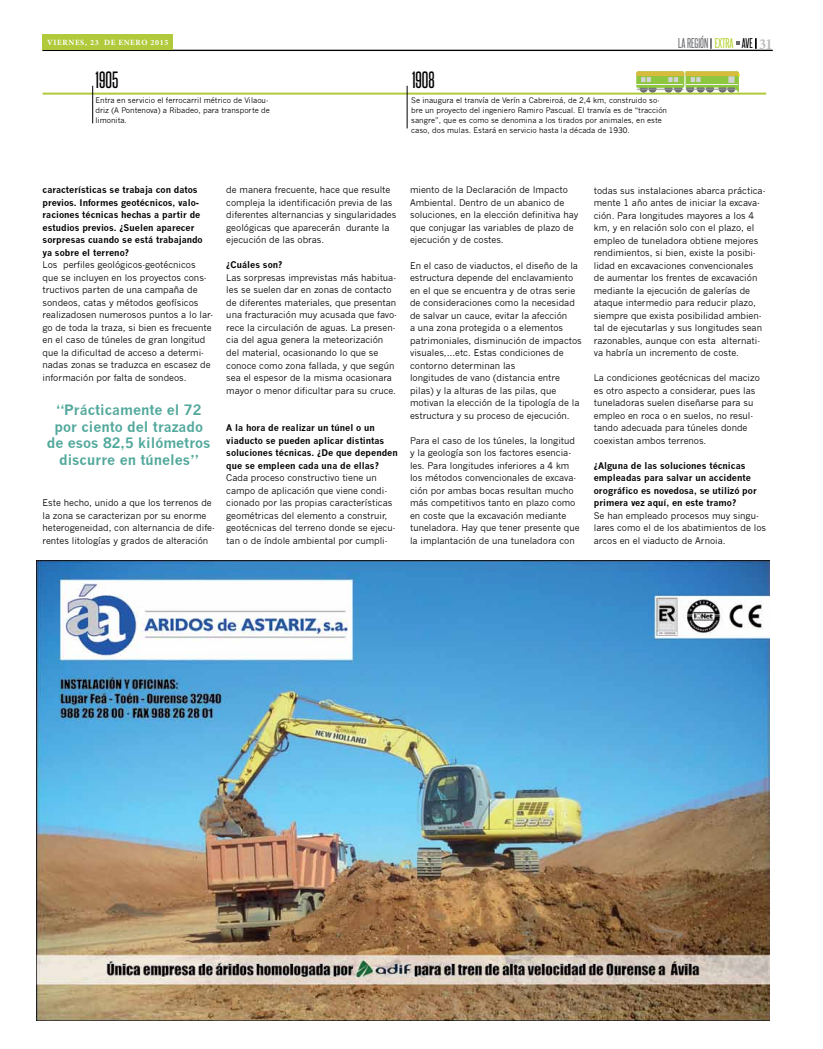
<style>
.page{position:relative;width:823px;height:1049px;background:#fff}
.page>*{position:absolute;margin:0;border:0;box-sizing:border-box;transform-origin:0 0}
.t1{font:20px "Steelfish Rg";color:#000}
.t2{font:700 14px/16.8px "News Gothic";color:#52a89c;text-align:center}
.t3{font:12px "Steelfish Rg";color:#b5d334}
.t4{font:12px "Steelfish Rg";color:#6d6e71}
.t5{font:9px/12.5px "News Gothic";color:#000}
.t6{font:700 9px/12.5px "News Gothic";color:#000}
.t7{font:700 8px "Minion Pro";letter-spacing:.08em;color:#fff}
.t8{font:7.5px/10px "News Gothic";color:#000}
.s1{color:#000}
.s2{font-family:"Minion Pro";font-weight:700;font-stretch:condensed;font-size:15.3px;color:#bcbec0}
</style>
<div class="page">
<hr style="left:43px;top:50px;width:729px;height:1px;background:#000">
<svg style="left:736px;top:41px;width:3px;height:4px"></svg>
<div style="left:43px;top:34px;width:130px;height:16px;background:#b0ca3b"></div>
<img style="left:37px;top:561px;width:731px;height:459px">
<hr style="left:43px;top:93px;width:722px;height:2px;background:#b0ca3b">
<hr style="left:92px;top:86px;width:1px;height:37px;background:#000">
<hr style="left:406px;top:86px;width:1px;height:42px;background:#000">
<svg style="left:636px;top:71px;width:103px;height:21px;background:#a9bd63"></svg>
<hr style="left:636px;top:84px;width:46px;height:1px;background:#f1f1f2">
<hr style="left:685px;top:84px;width:52px;height:1px;background:#f1f1f2">
<p class="t7" style="left:47px;top:37px;width:123px">VIERNES, 23 DE ENERO 2015</p>
<h3 class="t4" style="left:678px;top:36px;width:32px">LA REGIÓN</h3>
<h3 class="t3" style="left:714px;top:36px;width:59px">EXTRA <span class="s1">AVE</span> <span class="s2">31</span></h3>
<h1 class="t1" style="left:95px;top:67px;width:24px">1905</h1>
<h1 class="t1" style="left:412px;top:67px;width:24px">1908</h1>
<p class="t8" style="left:95px;top:95px;width:176px">Entra en servicio el ferrocarril métrico de Vilaou&shy;driz (A Pontenova) a Ribadeo, para transporte de limonita.</p>
<p class="t8" style="left:411px;top:95px;width:257px">Se inaugura el tranvía de Verín a Cabreiroá, de 2,4 km, construido so&shy;bre un proyecto del ingeniero Ramiro Pascual. El tranvía es de “tracción sangre”, que es como se denomina a los tirados por animales, en este caso, dos mulas. Estará en servicio hasta la década de 1930.</p>
<p class="t6" style="left:43px;top:184px;width:162px">características se trabaja con datos previos. Informes geotécnicos, valo&shy;raciones técnicas hechas a partir de estudios previos. ¿Suelen aparecer sorpresas cuando se está trabajando ya sobre el terreno?</p>
<p class="t5" style="left:43px;top:259px;width:172px">Los perfiles geológicos-geotécnicos que se incluyen en los proyectos cons&shy;tructivos parten de una campaña de sondeos, catas y métodos geofísicos realizadosen numerosos puntos a lo lar&shy;go de toda la traza, si bien es frecuente en el caso de túneles de gran longitud que la dificultad de acceso a determi&shy;nadas zonas se traduzca en escasez de información por falta de sondeos.</p>
<h2 class="t2" style="left:47px;top:401px;width:165px">“Prácticamente el 72 por ciento del trazado de esos 82,5 kilómetros discurre en túneles”</h2>
<p class="t5" style="left:43px;top:496px;width:174px">Este hecho, unido a que los terrenos de la zona se caracterizan por su enorme heterogeneidad, con alternancia de dife&shy;rentes litologías y grados de alteración</p>
<p class="t5" style="left:226px;top:184px;width:171px">de manera frecuente, hace que resulte compleja la identificación previa de las diferentes alternancias y singularidades geológicas que aparecerán durante la ejecución de las obras.</p>
<p class="t6" style="left:226px;top:259px;width:58px">¿Cuáles son?</p>
<p class="t5" style="left:226px;top:271px;width:172px">Las sorpresas imprevistas más habitua&shy;les se suelen dar en zonas de contacto de diferentes materiales, que presentan una fracturación muy acusada que favo&shy;rece la circulación de aguas. La presen&shy;cia del agua genera la meteorización del material, ocasionando lo que se conoce como zona fallada, y que según sea el espesor de la misma ocasionara mayor o menor dificultar para su cruce.</p>
<p class="t6" style="left:226px;top:421px;width:173px">A la hora de realizar un túnel o un viaducto se pueden aplicar distintas soluciones técnicas. ¿De que dependen que se empleen cada una de ellas?</p>
<p class="t5" style="left:226px;top:471px;width:171px">Cada proceso constructivo tiene un campo de aplicación que viene condi&shy;cionado por las propias características geométricas del elemento a construir, geotécnicas del terreno donde se ejecu&shy;tan o de índole ambiental por cumpli-</p>
<p class="t5" style="left:410px;top:184px;width:170px">miento de la Declaración de Impacto Ambiental. Dentro de un abanico de soluciones, en la elección definitiva hay que conjugar las variables de plazo de ejecución y de costes.</p>
<p class="t5" style="left:410px;top:259px;width:173px">En el caso de viaductos, el diseño de la estructura depende del enclavamiento en el que se encuentra y de otras serie de consideraciones como la necesidad de salvar un cauce, evitar la afección<br>a una zona protegida o a elementos patrimoniales, disminución de impactos visuales,…etc. Estas condiciones de contorno determinan las<br>longitudes de vano (distancia entre pilas) y la alturas de las pilas, que motivan la elección de la tipología de la estructura y su proceso de ejecución.</p>
<p class="t5" style="left:410px;top:434px;width:171px">Para el caso de los túneles, la longitud y la geología son los factores esencia&shy;les. Para longitudes inferiores a 4 km los métodos convencionales de excava&shy;ción por ambas bocas resultan mucho más competitivos tanto en plazo como en coste que la excavación mediante tuneladora. Hay que tener presente que la implantación de una tuneladora con</p>
<p class="t5" style="left:593px;top:184px;width:173px">todas sus instalaciones abarca práctica&shy;mente 1 año antes de iniciar la excava&shy;ción. Para longitudes mayores a los 4 km, y en relación solo con el plazo, el empleo de tuneladora obtiene mejores rendimientos, si bien, existe la posibi&shy;lidad en excavaciones convencionales de aumentar los frentes de excavación mediante la ejecución de galerías de ataque intermedio para reducir plazo, siempre que exista posibilidad ambien&shy;tal de ejecutarlas y sus longitudes sean razonables, aunque con esta alternati&shy;va habría un incremento de coste.</p>
<p class="t5" style="left:593px;top:372px;width:167px">La condiciones geotécnicas del macizo es otro aspecto a considerar, pues las tuneladoras suelen diseñarse para su empleo en roca o en suelos, no resul&shy;tando adecuada para túneles donde coexistan ambos terrenos.</p>
<p class="t6" style="left:593px;top:459px;width:164px">¿Alguna de las soluciones técnicas empleadas para salvar un accidente orográfico es novedosa, se utilizó por primera vez aquí, en este tramo?</p>
<p class="t5" style="left:593px;top:509px;width:174px">Se han empleado procesos muy singu&shy;lares como el de los abatimientos de los arcos en el viaducto de Arnoia.</p>
</div>
